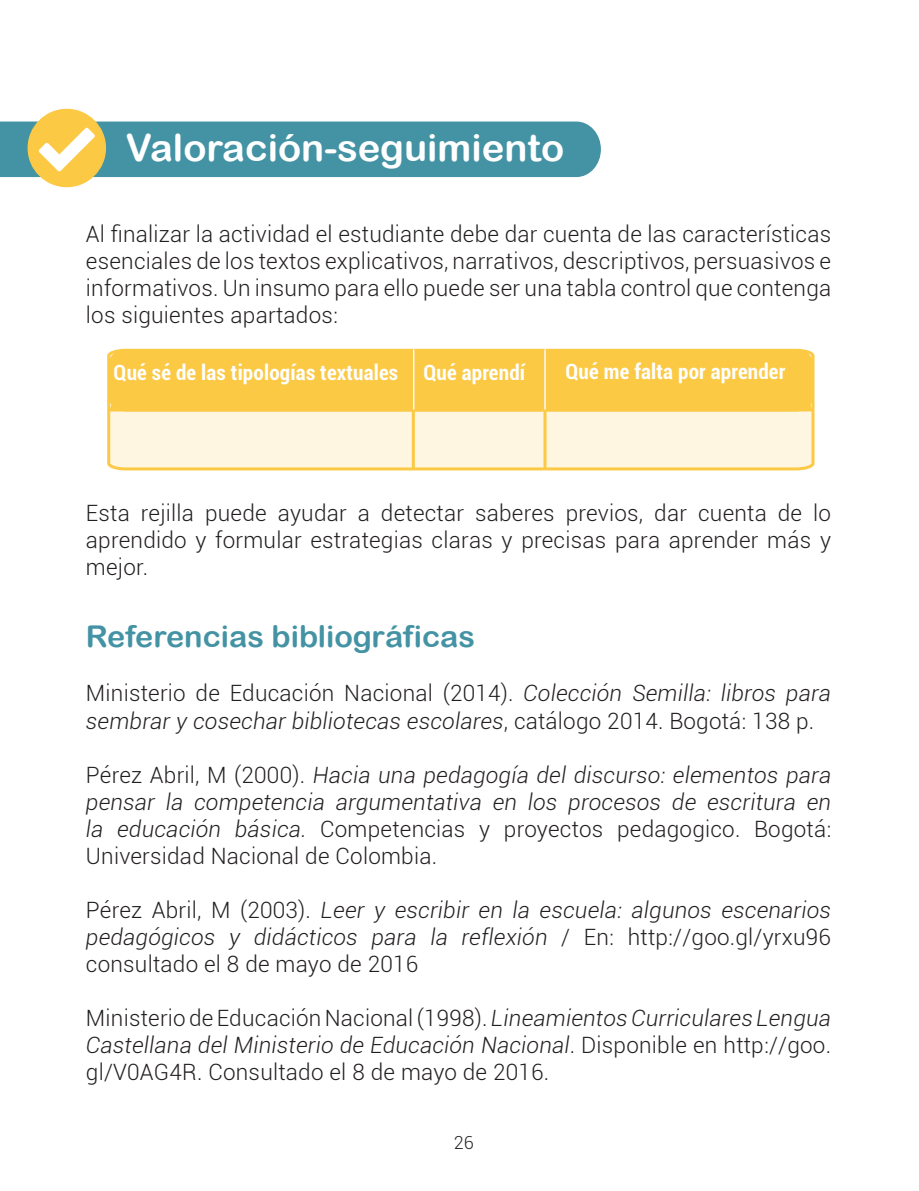
<style>
.page{position:relative;width:919px;height:1191px;background:#fff}
.page>*{position:absolute;margin:0;border:0;box-sizing:border-box;transform-origin:0 0}
.t1{font:37.5px "Arial Rounded MT Bold";color:#fff}
.t2{font:30px "Arial Rounded MT Bold";color:#4493a4}
.t3{font:300 22.5px/27px "Roboto";letter-spacing:.01em;color:#231f20;text-align:justify}
.t4{font:italic 300 22.5px/27px "Roboto";letter-spacing:.01em;color:#231f20;text-align:justify}
.t5{font:700 condensed 21px "Roboto";letter-spacing:.01em;color:#fff}
.t6{font:300 18px "Roboto";color:#231f20}
.s1{font-style:normal}
.s2{font-style:italic}
</style>
<div class="page">
<div style="left:28px;top:109px;width:78px;height:78px;background:#fbc944;border-radius:50%"></div>
<svg style="left:0;top:121px;width:601px;height:56px;background:#5d9c9e"></svg>
<svg style="left:107px;top:348px;width:708px;height:123px;background:#fcdd8c"></svg>
<hr style="left:543px;top:409px;width:3px;height:61px;background:#fbc944">
<hr style="left:544px;top:349px;width:1px;height:60px;background:#fef8fa">
<hr style="left:413px;top:349px;width:1px;height:60px;background:#fef8fa">
<p class="t1" style="left:126px;top:125px;width:440px">Valoración-seguimiento</p>
<p class="t3" style="left:86px;top:220px;width:746px">Al finalizar la actividad el estudiante debe dar cuenta de las características esenciales de los textos explicativos, narrativos, descriptivos, persuasivos e informativos. Un insumo para ello puede ser una tabla control que contenga los siguientes apartados:</p>
<p class="t5" style="left:114px;top:358px;width:286px">Qué sé de las tipologías textuales</p>
<p class="t5" style="left:423px;top:358px;width:103px">Qué aprendí</p>
<p class="t5" style="left:565px;top:357px;width:221px">Qué me falta por aprender</p>
<p class="t3" style="left:86px;top:499px;width:746px">Esta rejilla puede ayudar a detectar saberes previos, dar cuenta de lo aprendido y formular estrategias claras y precisas para aprender más y mejor.</p>
<p class="t2" style="left:86px;top:619px;width:390px">Referencias bibliográficas</p>
<p class="t4" style="left:86px;top:679px;width:746px"><span class="s1">Ministerio de Educación Nacional (2014).</span> Colección Semilla: libros para sembrar y cosechar bibliotecas escolares<span class="s1">, catálogo 2014. Bogotá: 138 p.</span></p>
<p class="t4" style="left:86px;top:760px;width:746px"><span class="s1">Pérez Abril, M (2000).</span> Hacia una pedagogía del discurso: elementos para pensar la competencia argumentativa en los procesos de escritura en la educación básica. <span class="s1">Competencias y proyectos pedagogico. Bogotá:<br>Universidad Nacional de Colombia.</span></p>
<p class="t4" style="left:86px;top:895px;width:746px"><span class="s1">Pérez Abril, M (2003).</span> Leer y escribir en la escuela: algunos escenarios pedagógicos y didácticos para la reflexión <span class="s1">/ En: http://goo.gl/yrxu96 consultado el 8 de mayo de 2016</span></p>
<p class="t3" style="left:86px;top:1003px;width:746px">Ministerio de Educación Nacional (1998). <span class="s2">Lineamientos Curriculares Lengua Castellana del Ministerio de Educación Nacional</span>. Disponible en http://goo. gl/V0AG4R. Consultado el 8 de mayo de 2016.</p>
<p class="t6" style="left:453px;top:1130px;width:21px">26</p>
</div>
